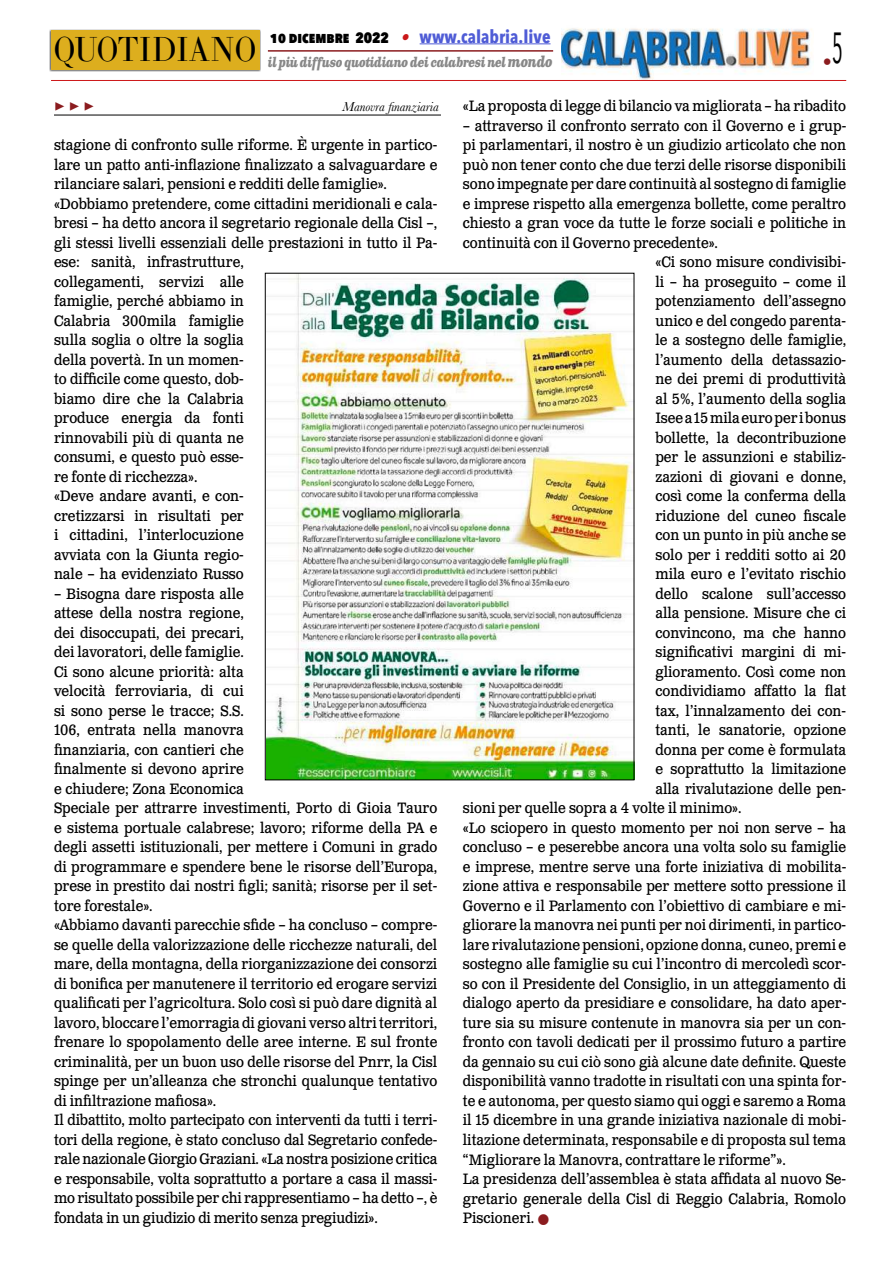
<style>
.page{position:relative;width:893px;height:1263px;background:#fff}
.page>*{position:absolute;margin:0;border:0;box-sizing:border-box;transform-origin:0 0}
.t1{font:34.2px "LTC Bodoni 175 Pro";color:#000;scale:.88 1}
.t2{font:700 18px "Avenir Next Condensed";color:#4f5cd6}
.t3{font:700 18px "Minion Pro";color:#8b1c1f}
.t4{font:18px "Avenir Next Condensed";color:#8b1c1f}
.t5{font:15px/19.5px "Clarendon Text Pro";color:#000;scale:.9 1}
.t6{font:italic 700 13.5px "Clarendon Text Pro";letter-spacing:-.05em;color:#878787;scale:.79 1}
.t7{font:italic 13.5px "Baskerville";color:#000}
.s1{font-weight:800;font-size:15px;color:#000}
.s2{font-family:"Clarendon Text Pro";font-style:italic;font-size:16.5px;color:#ca181a}
.s3{font-size:15px}
</style>
<div class="page">
<img style="left:561px;top:28px;width:251px;height:52px">
<hr style="left:51px;top:80px;width:795px;height:1px;background:#cd1719">
<div style="left:49px;top:29px;width:212px;height:43px;background:#000;opacity:.75"></div>
<div style="left:51px;top:31px;width:208px;height:39px;background:#ddae1e"></div>
<hr style="left:420px;top:43px;width:130px;height:1px;background:#4f5cd6">
<hr style="left:268px;top:50px;width:285px;height:2px;background:#8b1c1f">
<hr style="left:54px;top:115px;width:387px;height:1px;background:#000">
<img style="left:267px;top:275px;width:365px;height:503px">
<h1 class="t1" style="left:54px;top:27px;width:232px">QUOTIDIANO</h1>
<p class="t2" style="left:270px;top:25px;width:282px"><span class="s1">10 DICEMBRE 2022</span> <span class="s2">•</span> www.calabria.live</p>
<p class="t6" style="left:268px;top:53px;width:362px">il più diffuso quotidiano dei calabresi nel <span class="s3">mondo</span></p>
<p class="t4" style="left:823px;top:46px;width:22px">•<sup>5</sup></p>
<p class="t3" style="left:54px;top:92px;width:42px">▶ ▶ ▶</p>
<p class="t7" style="left:342px;top:97px;width:98px">Manovra finanziaria</p>
<p class="t5" style="left:54px;top:136px;width:427px">stagione di confronto sulle riforme. È urgente in partico&shy;lare un patto anti-inflazione finalizzato a salvaguardare e rilanciare salari, pensioni e redditi delle famiglie». «Dobbiamo pretendere, come cittadini meridionali e cala&shy;bresi – ha detto ancora il segretario regionale della Cisl –, gli stessi livelli essenziali delle prestazioni in tutto il Pa&shy;ese: sanità, infrastrutture,<br>collegamenti, servizi alle<br>famiglie, perché abbiamo in<br>Calabria 300mila famiglie<br>sulla soglia o oltre la soglia<br>della povertà. In un momen-<br>to difficile come questo, dob-<br>biamo dire che la Calabria<br>produce energia da fonti<br>rinnovabili più di quanta ne<br>consumi, e questo può esse-<br>re fonte di ricchezza».<br>«Deve andare avanti, e con-<br>cretizzarsi in risultati per<br>i cittadini, l’interlocuzione<br>avviata con la Giunta regio-<br>nale – ha evidenziato Russo</p>
<p class="t5" style="left:54px;top:585px;width:427px">– Bisogna dare risposta alle<br>attese della nostra regione,<br>dei disoccupati, dei precari,<br>dei lavoratori, delle famiglie.<br>Ci sono alcune priorità: alta<br>velocità ferroviaria, di cui<br>si sono perse le tracce; S.S.<br>106, entrata nella manovra<br>finanziaria, con cantieri che<br>finalmente si devono aprire<br>e chiudere; Zona Economica<br>Speciale per attrarre investimenti, Porto di Gioia Tauro e sistema portuale calabrese; lavoro; riforme della PA e degli assetti istituzionali, per mettere i Comuni in grado di programmare e spendere bene le risorse dell’Europa, prese in prestito dai nostri figli; sanità; risorse per il set&shy;tore forestale».<br>«Abbiamo davanti parecchie sfide – ha concluso – compre&shy;se quelle della valorizzazione delle ricchezze naturali, del mare, della montagna, della riorganizzazione dei consorzi di bonifica per manutenere il territorio ed erogare servizi qualificati per l’agricoltura. Solo così si può dare dignità al lavoro, bloccare l’emorragia di giovani verso altri territori, frenare lo spopolamento delle aree interne. E sul fronte criminalità, per un buon uso delle risorse del Pnrr, la Cisl spinge per un’alleanza che stronchi qualunque tentativo di infiltrazione mafiosa».<br>Il dibattito, molto partecipato con interventi da tutti i terri&shy;tori della regione, è stato concluso dal Segretario confede&shy;rale nazionale Giorgio Graziani. «La nostra posizione critica e responsabile, volta soprattutto a portare a casa il massi&shy;mo risultato possibile per chi rappresentiamo – ha detto –, è fondata in un giudizio di merito senza pregiudizi».</p>
<p class="t5" style="left:463px;top:97px;width:427px">«La proposta di legge di bilancio va migliorata – ha ribadito</p>
<p class="t5" style="left:463px;top:117px;width:427px">– attraverso il confronto serrato con il Governo e i grup-</p>
<p class="t5" style="left:463px;top:136px;width:427px">pi parlamentari, il nostro è un giudizio articolato che non</p>
<p class="t5" style="left:463px;top:156px;width:427px">può non tener conto che due terzi delle risorse disponibili</p>
<p class="t5" style="left:463px;top:175px;width:427px">sono impegnate per dare continuità al sostegno di famiglie</p>
<p class="t5" style="left:463px;top:195px;width:427px">e imprese rispetto alla emergenza bollette, come peraltro</p>
<p class="t5" style="left:463px;top:214px;width:427px">chiesto a gran voce da tutte le forze sociali e politiche in</p>
<p class="t5" style="left:463px;top:234px;width:285px">continuità con il Governo precedente».</p>
<p class="t5" style="left:655px;top:253px;width:213px">«Ci sono misure condivisibi-</p>
<p class="t5" style="left:655px;top:273px;width:213px">li – ha proseguito – come il</p>
<p class="t5" style="left:655px;top:292px;width:213px">potenziamento dell’assegno</p>
<p class="t5" style="left:655px;top:312px;width:213px">unico e del congedo parenta-</p>
<p class="t5" style="left:655px;top:331px;width:213px">le a sostegno delle famiglie,</p>
<p class="t5" style="left:655px;top:351px;width:213px">l’aumento della detassazio-</p>
<p class="t5" style="left:655px;top:370px;width:213px">ne dei premi di produttività</p>
<p class="t5" style="left:655px;top:390px;width:213px">al 5%, l’aumento della soglia</p>
<p class="t5" style="left:655px;top:409px;width:213px">Isee a 15 mila euro per i bonus</p>
<p class="t5" style="left:655px;top:429px;width:213px">bollette, la decontribuzione</p>
<p class="t5" style="left:655px;top:448px;width:213px">per le assunzioni e stabiliz-</p>
<p class="t5" style="left:655px;top:468px;width:213px">zazioni di giovani e donne,</p>
<p class="t5" style="left:655px;top:487px;width:213px">così come la conferma della</p>
<p class="t5" style="left:655px;top:507px;width:213px">riduzione del cuneo fiscale</p>
<p class="t5" style="left:655px;top:526px;width:213px">con un punto in più anche se</p>
<p class="t5" style="left:655px;top:546px;width:213px">solo per i redditi sotto ai 20</p>
<p class="t5" style="left:655px;top:565px;width:213px">mila euro e l’evitato rischio</p>
<p class="t5" style="left:655px;top:585px;width:213px">dello scalone sull’accesso</p>
<p class="t5" style="left:655px;top:604px;width:213px">alla pensione. Misure che ci</p>
<p class="t5" style="left:655px;top:624px;width:213px">convincono, ma che hanno</p>
<p class="t5" style="left:655px;top:643px;width:213px">significativi margini di mi-</p>
<p class="t5" style="left:655px;top:663px;width:213px">glioramento. Così come non</p>
<p class="t5" style="left:655px;top:682px;width:213px">condividiamo affatto la flat</p>
<p class="t5" style="left:655px;top:702px;width:213px">tax, l’innalzamento dei con-</p>
<p class="t5" style="left:655px;top:721px;width:213px">tanti, le sanatorie, opzione</p>
<p class="t5" style="left:655px;top:741px;width:213px">donna per come è formulata</p>
<p class="t5" style="left:655px;top:760px;width:213px">e soprattutto la limitazione</p>
<p class="t5" style="left:655px;top:780px;width:213px">alla rivalutazione delle pen-</p>
<p class="t5" style="left:463px;top:799px;width:311px">sioni per quelle sopra a 4 volte il minimo».</p>
<p class="t5" style="left:463px;top:819px;width:427px">«Lo sciopero in questo momento per noi non serve – ha</p>
<p class="t5" style="left:463px;top:838px;width:427px">concluso – e peserebbe ancora una volta solo su famiglie</p>
<p class="t5" style="left:463px;top:858px;width:427px">e imprese, mentre serve una forte iniziativa di mobilita-</p>
<p class="t5" style="left:463px;top:877px;width:427px">zione attiva e responsabile per mettere sotto pressione il</p>
<p class="t5" style="left:463px;top:897px;width:427px">Governo e il Parlamento con l’obiettivo di cambiare e mi-</p>
<p class="t5" style="left:463px;top:916px;width:427px">gliorare la manovra nei punti per noi dirimenti, in partico-</p>
<p class="t5" style="left:463px;top:936px;width:427px">lare rivalutazione pensioni, opzione donna, cuneo, premi e</p>
<p class="t5" style="left:463px;top:955px;width:427px">sostegno alle famiglie su cui l’incontro di mercoledì scor-</p>
<p class="t5" style="left:463px;top:975px;width:427px">so con il Presidente del Consiglio, in un atteggiamento di</p>
<p class="t5" style="left:463px;top:994px;width:427px">dialogo aperto da presidiare e consolidare, ha dato aper-</p>
<p class="t5" style="left:463px;top:1014px;width:427px">ture sia su misure contenute in manovra sia per un con-</p>
<p class="t5" style="left:463px;top:1033px;width:427px">fronto con tavoli dedicati per il prossimo futuro a partire</p>
<p class="t5" style="left:463px;top:1053px;width:427px">da gennaio su cui ciò sono già alcune date definite. Queste</p>
<p class="t5" style="left:463px;top:1072px;width:427px">disponibilità vanno tradotte in risultati con una spinta for-</p>
<p class="t5" style="left:463px;top:1092px;width:427px">te e autonoma, per questo siamo qui oggi e saremo a Roma</p>
<p class="t5" style="left:463px;top:1111px;width:427px">il 15 dicembre in una grande iniziativa nazionale di mobi-</p>
<p class="t5" style="left:463px;top:1131px;width:427px">litazione determinata, responsabile e di proposta sul tema</p>
<p class="t5" style="left:463px;top:1150px;width:360px">“Migliorare la Manovra, contrattare le riforme”».</p>
<p class="t5" style="left:463px;top:1170px;width:427px">La presidenza dell’assemblea è stata affidata al nuovo Se-</p>
<p class="t5" style="left:463px;top:1189px;width:427px">gretario generale della Cisl di Reggio Calabria, Romolo</p>
<p class="t5" style="left:463px;top:1209px;width:81px">Piscioneri.</p>
</div>
